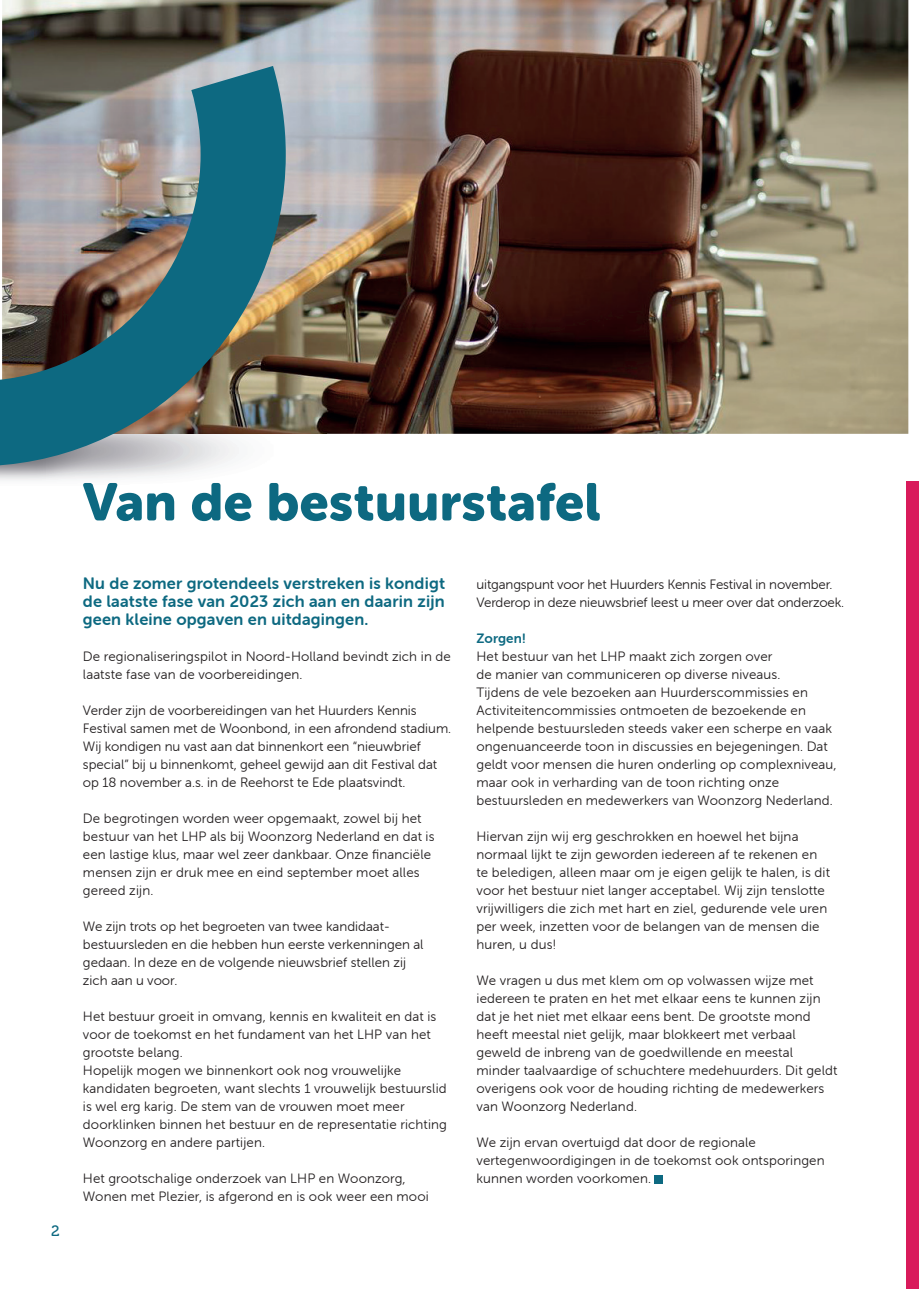
<style>
.page{position:relative;width:919px;height:1289px;background:#fff}
.page>*{position:absolute;margin:0;border:0;box-sizing:border-box;transform-origin:0 0}
.t1{font:52.35px "Museo Sans Rounded 900";letter-spacing:.01em;color:#0d6981}
.t2{font:16.5px/18px "Museo Sans Rounded 700";letter-spacing:.01em;color:#0d6981;text-align:justify}
.t3{font:15px "Museo 500";color:#0d6981}
.t4{font:13.5px/18px "Museo Sans Rounded 300";letter-spacing:.01em;color:#231f20}
.t5{font:13.5px/18px "Museo Sans Rounded 300";letter-spacing:-.01em;color:#231f20}
.t6{font:13.5px "Museo Sans Rounded 700";letter-spacing:.01em;color:#0d6981}
</style>
<div class="page">
<div style="left:906px;top:481px;width:12px;height:807px;background:#d91a5b"></div>
<div style="left:654px;top:1174px;width:9px;height:9px;background:#0d6981"></div>
<img style="left:2px;top:0;width:906px;height:434px">
<img style="left:286px;top:394px;width:40px;height:40px">
<img style="left:0;top:66px;width:286px;height:400px">
<p class="t3" style="left:51px;top:1222px;width:10px">2</p>
<h1 class="t1" style="left:83px;top:472px;width:519px">Van de bestuurstafel</h1>
<p class="t2" style="left:83px;top:574px;width:363px">Nu de zomer grotendeels verstreken is kondigt de laatste fase van 2023 zich aan en daarin zijn geen kleine opgaven en uitdagingen.</p>
<p class="t4" style="left:83px;top:647px;width:369px">De regionaliseringspilot in Noord-Holland bevindt zich in de laatste fase van de voorbereidingen.</p>
<p class="t4" style="left:83px;top:701px;width:370px">Verder zijn de voorbereidingen van het Huurders Kennis Festival samen met de Woonbond, in een afrondend stadium.<br>Wij kondigen nu vast aan dat binnenkort een “nieuwbrief special” bij u binnenkomt, geheel gewijd aan dit Festival dat op 18 november a.s. in de Reehorst te Ede plaatsvindt.</p>
<p class="t4" style="left:83px;top:809px;width:353px">De begrotingen worden weer opgemaakt, zowel bij het bestuur van het LHP als bij Woonzorg Nederland en dat is een lastige klus, maar wel zeer dankbaar. Onze financiële mensen zijn er druk mee en eind september moet alles gereed zijn.</p>
<p class="t4" style="left:83px;top:917px;width:342px">We zijn trots op het begroeten van twee kandidaat&shy;bestuursleden en die hebben hun eerste verkenningen al gedaan. In deze en de volgende nieuwsbrief stellen zij zich aan u voor.</p>
<p class="t4" style="left:83px;top:1007px;width:365px">Het bestuur groeit in omvang, kennis en kwaliteit en dat is voor de toekomst en het fundament van het LHP van het grootste belang.<br>Hopelijk mogen we binnenkort ook nog vrouwelijke kandidaten begroeten, want slechts 1 vrouwelijk bestuurslid is wel erg karig. De stem van de vrouwen moet meer doorklinken binnen het bestuur en de representatie richting Woonzorg en andere partijen.</p>
<p class="t4" style="left:83px;top:1169px;width:347px">Het grootschalige onderzoek van LHP en Woonzorg,<br>Wonen met Plezier, is afgerond en is ook weer een mooi</p>
<p class="t5" style="left:476px;top:575px;width:369px">uitgangspunt voor het Huurders Kennis Festival in november.<br>Verderop in deze nieuwsbrief leest u meer over dat onderzoek.</p>
<p class="t6" style="left:476px;top:631px;width:51px">Zorgen!</p>
<p class="t4" style="left:476px;top:647px;width:361px">Het bestuur van het LHP maakt zich zorgen over<br>de manier van communiceren op diverse niveaus.<br>Tijdens de vele bezoeken aan Huurderscommissies en Activiteitencommissies ontmoeten de bezoekende en helpende bestuursleden steeds vaker een scherpe en vaak ongenuanceerde toon in discussies en bejegeningen. Dat geldt voor mensen die huren onderling op complexniveau, maar ook in verharding van de toon richting onze bestuursleden en medewerkers van Woonzorg Nederland.</p>
<p class="t4" style="left:476px;top:827px;width:355px">Hiervan zijn wij erg geschrokken en hoewel het bijna normaal lijkt te zijn geworden iedereen af te rekenen en te beledigen, alleen maar om je eigen gelijk te halen, is dit voor het bestuur niet langer acceptabel. Wij zijn tenslotte vrijwilligers die zich met hart en ziel, gedurende vele uren per week, inzetten voor de belangen van de mensen die huren, u dus!</p>
<p class="t4" style="left:476px;top:971px;width:362px">We vragen u dus met klem om op volwassen wijze met iedereen te praten en het met elkaar eens te kunnen zijn dat je het niet met elkaar eens bent. De grootste mond heeft meestal niet gelijk, maar blokkeert met verbaal geweld de inbreng van de goedwillende en meestal minder taalvaardige of schuchtere medehuurders. Dit geldt overigens ook voor de houding richting de medewerkers van Woonzorg Nederland.</p>
<p class="t4" style="left:476px;top:1133px;width:349px">We zijn ervan overtuigd dat door de regionale vertegenwoordigingen in de toekomst ook ontsporingen kunnen worden voorkomen.</p>
</div>
